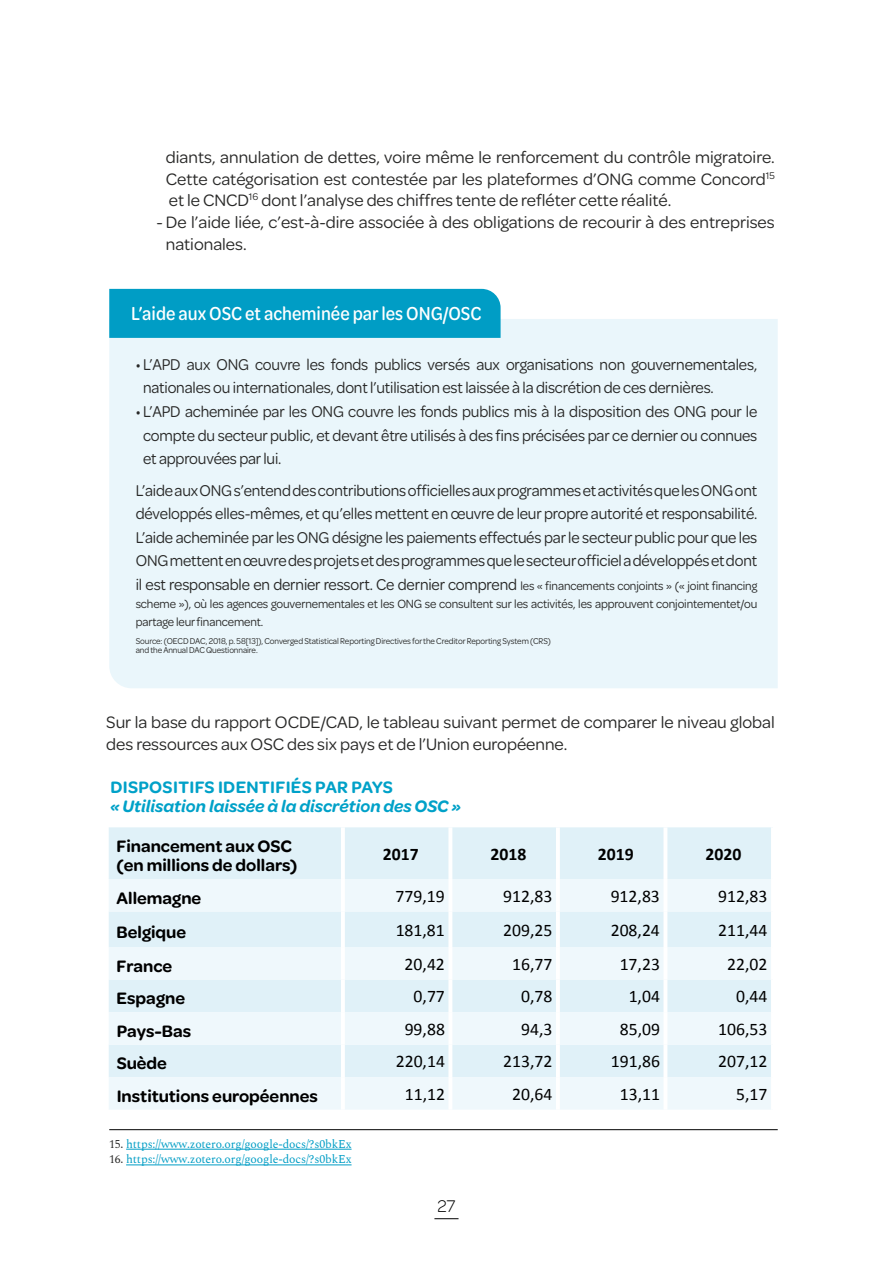
<style>
.page{position:relative;width:893px;height:1263px;background:#fff}
.page>*{position:absolute;margin:0;border:0;box-sizing:border-box;transform-origin:0 0}
.t1{font:500 20.1px "Omnes Cond";color:#fff}
.t2{font:300 18px "Omnes";color:#000}
.t3{font:17.7px/21.8px "Omnes";color:#282827}
.t4{font:17.7px "Calibri";color:#000}
.t5{font:600 17.7px/19px "Omnes";color:#000}
.t6{font:italic 600 17.7px "Omnes";color:#00a1c8}
.t7{font:600 17.7px "Omnes";letter-spacing:.02em;color:#00a1c8}
.t8{font:700 17.7px "Calibri";color:#000}
.t9{font:16.65px/23.5px "Omnes";letter-spacing:-.01em;color:#282827;text-align:justify;scale:.95 1}
.t10{font:12.75px/18px "Omnes";letter-spacing:-.01em;color:#282827;scale:.95 1}
.t11{font:11.85px "Spectral";letter-spacing:-.01em;color:#009dc5}
.t12{font:9px/9px "Omnes";letter-spacing:-.01em;color:#282827;scale:.95 1}
.s1{font-size:12.75px}
.s2{color:#282827}
</style>
<div class="page">
<svg style="left:434px;top:1218px;width:25px;height:1px"></svg>
<hr style="left:109px;top:1129px;width:669px;height:1px;background:#000">
<hr style="left:126px;top:1149px;width:226px;height:1px;background:#009dc5">
<hr style="left:126px;top:1164px;width:226px;height:1px;background:#009dc5">
<div style="left:109px;top:319px;width:669px;height:369px;background:#eaf6fb"></div>
<div style="left:109px;top:289px;width:392px;height:49px;background:#009dc5"></div>
<div style="left:109px;top:827px;width:662px;height:52px;background:#e0f1f8"></div>
<svg style="left:109px;top:879px;width:662px;height:231px;fill:#eff8fc"></svg>
<hr style="left:341px;top:879px;width:4px;height:32px;background:#fff">
<hr style="left:341px;top:911px;width:4px;height:36px;background:#fff">
<hr style="left:341px;top:947px;width:4px;height:32px;background:#fff">
<hr style="left:341px;top:979px;width:4px;height:33px;background:#fff">
<hr style="left:341px;top:1012px;width:4px;height:32px;background:#fff">
<hr style="left:341px;top:1044px;width:4px;height:33px;background:#fff">
<hr style="left:341px;top:1077px;width:4px;height:33px;background:#fff">
<hr style="left:341px;top:827px;width:4px;height:52px;background:#fff">
<svg style="left:448px;top:827px;width:4px;height:52px"></svg>
<hr style="left:556px;top:827px;width:4px;height:52px;background:#fff">
<svg style="left:663px;top:827px;width:4px;height:52px"></svg>
<hr style="left:448px;top:879px;width:4px;height:32px;background:#fff">
<hr style="left:556px;top:879px;width:4px;height:32px;background:#fff">
<hr style="left:663px;top:879px;width:4px;height:32px;background:#fff">
<svg style="left:448px;top:911px;width:4px;height:36px"></svg>
<hr style="left:556px;top:911px;width:4px;height:36px;background:#fff">
<svg style="left:663px;top:911px;width:4px;height:36px"></svg>
<hr style="left:448px;top:947px;width:4px;height:32px;background:#fff">
<hr style="left:556px;top:947px;width:4px;height:32px;background:#fff">
<hr style="left:663px;top:947px;width:4px;height:32px;background:#fff">
<svg style="left:448px;top:979px;width:4px;height:33px"></svg>
<hr style="left:556px;top:979px;width:4px;height:33px;background:#fff">
<svg style="left:663px;top:979px;width:4px;height:33px"></svg>
<hr style="left:448px;top:1012px;width:4px;height:32px;background:#fff">
<hr style="left:556px;top:1012px;width:4px;height:32px;background:#fff">
<hr style="left:663px;top:1012px;width:4px;height:32px;background:#fff">
<svg style="left:448px;top:1044px;width:4px;height:33px"></svg>
<hr style="left:556px;top:1044px;width:4px;height:33px;background:#fff">
<svg style="left:663px;top:1044px;width:4px;height:33px"></svg>
<hr style="left:448px;top:1077px;width:4px;height:33px;background:#fff">
<hr style="left:556px;top:1077px;width:4px;height:33px;background:#fff">
<hr style="left:663px;top:1077px;width:4px;height:33px;background:#fff">
<p class="t3" style="left:166px;top:145px;width:610px;text-align:justify">diants, annulation de dettes, voire même le renforcement du contrôle migratoire.<br>Cette catégorisation est contestée par les plateformes d’ONG comme Concord<sup>15 </sup>et le CNCD<sup>16</sup> dont l’analyse des chiffres tente de refléter cette réalité.</p>
<p class="t3" style="left:166px;top:210px;width:610px;text-indent:-9px">- De l’aide liée, c’est-à-dire associée à des obligations de recourir à des entreprises nationales.</p>
<p class="t1" style="left:131px;top:300px;width:352px">L’aide aux OSC et acheminée par les ONG/OSC</p>
<p class="t9" style="left:143px;top:352px;width:648px;text-indent:-7px">• L’APD aux ONG couvre les fonds publics versés aux organisations non gouvernementales, nationales ou internationales, dont l’utilisation est laissée à la discrétion de ces dernières.</p>
<p class="t9" style="left:143px;top:399px;width:648px;text-indent:-7px">• L’APD acheminée par les ONG couvre les fonds publics mis à la disposition des ONG pour le compte du secteur public, et devant être utilisés à des fins précisées par ce dernier ou connues et approuvées par lui.</p>
<p class="t9" style="left:136px;top:477px;width:656px">L’aide aux ONG s’entend des contributions officielles aux programmes et activités que les ONG ont développés elles-mêmes, et qu’elles mettent en œuvre de leur propre autorité et responsabilité.<br>L’aide acheminée par les ONG désigne les paiements effectués par le secteur public pour que les ONG mettent en œuvre des projets et des programmes que le secteur officiel a développés et dont il est responsable en dernier ressort. Ce dernier comprend <span class="s1">les « financements conjoints » (« joint financing</span></p>
<p class="t10" style="left:136px;top:594px;width:656px">scheme »), où les agences gouvernementales et les ONG se consultent sur les activités, les approuvent conjointementet/ou partage leur financement.</p>
<p class="t12" style="left:136px;top:636px;width:438px">Source: (OECD DAC, 2018, p. 58[13]), Converged Statistical Reporting Directives for the Creditor Reporting System (CRS) and the Annual DAC Questionnaire.</p>
<p class="t3" style="left:106px;top:710px;width:670px">Sur la base du rapport OCDE/CAD, le tableau suivant permet de comparer le niveau global des ressources aux OSC des six pays et de l’Union européenne.</p>
<p class="t7" style="left:110px;top:774px;width:284px">DISPOSITIFS IDENTIFIÉS PAR PAYS</p>
<p class="t6" style="left:110px;top:795px;width:352px">« Utilisation laissée à la discrétion des OSC »</p>
<p class="t5" style="left:117px;top:835px;width:182px">Financement aux OSC (en millions de dollars)</p>
<p class="t8" style="left:383px;top:842px;width:37px">2017</p>
<p class="t8" style="left:490px;top:842px;width:37px">2018</p>
<p class="t8" style="left:598px;top:842px;width:37px">2019</p>
<p class="t8" style="left:705px;top:842px;width:37px">2020</p>
<p class="t5" style="left:117px;top:887px;width:86px">Allemagne</p>
<p class="t4" style="left:396px;top:885px;width:51px">779,19</p>
<p class="t4" style="left:503px;top:885px;width:51px">912,83</p>
<p class="t4" style="left:611px;top:885px;width:51px">912,83</p>
<p class="t4" style="left:718px;top:885px;width:51px">912,83</p>
<p class="t5" style="left:117px;top:921px;width:71px">Belgique</p>
<p class="t4" style="left:396px;top:919px;width:51px">181,81</p>
<p class="t4" style="left:503px;top:919px;width:51px">209,25</p>
<p class="t4" style="left:611px;top:919px;width:51px">208,24</p>
<p class="t4" style="left:718px;top:919px;width:51px">211,44</p>
<p class="t5" style="left:117px;top:955px;width:57px">France</p>
<p class="t4" style="left:405px;top:953px;width:42px">20,42</p>
<p class="t4" style="left:512px;top:953px;width:42px">16,77</p>
<p class="t4" style="left:620px;top:953px;width:42px">17,23</p>
<p class="t4" style="left:727px;top:953px;width:42px">22,02</p>
<p class="t5" style="left:117px;top:988px;width:70px">Espagne</p>
<p class="t4" style="left:414px;top:985px;width:33px">0,77</p>
<p class="t4" style="left:521px;top:985px;width:33px">0,78</p>
<p class="t4" style="left:629px;top:985px;width:33px">1,04</p>
<p class="t4" style="left:736px;top:985px;width:33px">0,44</p>
<p class="t5" style="left:117px;top:1020px;width:76px">Pays-Bas</p>
<p class="t4" style="left:405px;top:1018px;width:42px">99,88</p>
<p class="t4" style="left:521px;top:1018px;width:33px">94,3</p>
<p class="t4" style="left:620px;top:1018px;width:42px">85,09</p>
<p class="t4" style="left:718px;top:1018px;width:51px">106,53</p>
<p class="t5" style="left:117px;top:1053px;width:52px">Suède</p>
<p class="t4" style="left:396px;top:1050px;width:51px">220,14</p>
<p class="t4" style="left:503px;top:1050px;width:51px">213,72</p>
<p class="t4" style="left:611px;top:1050px;width:51px">191,86</p>
<p class="t4" style="left:718px;top:1050px;width:51px">207,12</p>
<p class="t5" style="left:117px;top:1085px;width:203px">Institutions européennes</p>
<p class="t4" style="left:405px;top:1083px;width:42px">11,12</p>
<p class="t4" style="left:512px;top:1083px;width:42px">20,64</p>
<p class="t4" style="left:620px;top:1083px;width:42px">13,11</p>
<p class="t4" style="left:736px;top:1083px;width:33px">5,17</p>
<p class="t11" style="left:109px;top:1135px;width:244px"><span class="s2">15.</span> https://www.zotero.org/google-docs/?s0bkEx</p>
<p class="t11" style="left:109px;top:1151px;width:244px"><span class="s2">16.</span> https://www.zotero.org/google-docs/?s0bkEx</p>
<p class="t2" style="left:437px;top:1194px;width:20px">27</p>
</div>
